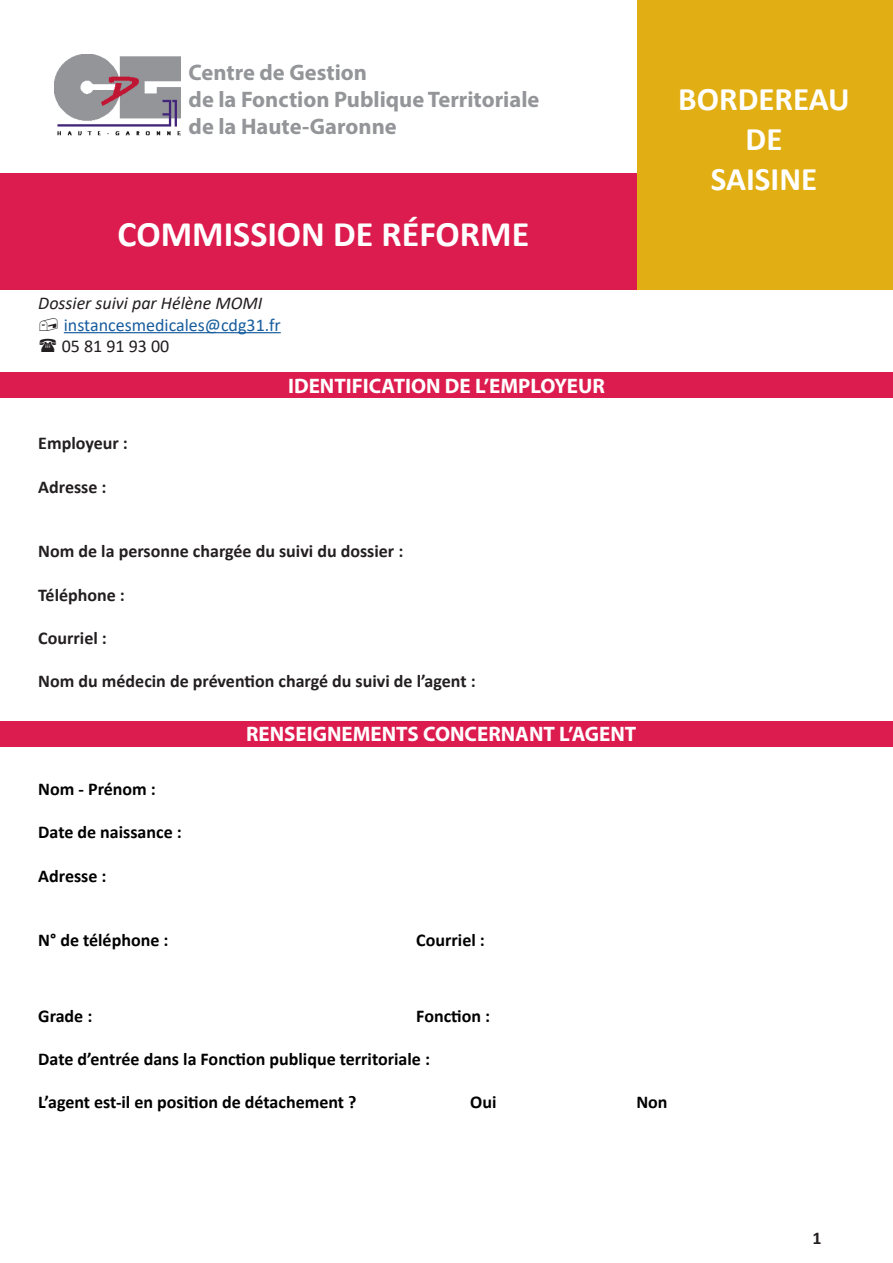
<style>
.page{position:relative;width:893px;height:1263px;background:#fff}
.page>*{position:absolute;margin:0;border:0;box-sizing:border-box;transform-origin:0 0}
.t1{font:700 36px "Calibri";color:#fff}
.t2{font:700 33px "Calibri";color:#fff}
.t3{font:700 22.5px "Myriad Pro";color:#939598}
.t4{font:700 21px "Myriad Pro";color:#fff}
.t5{font:700 18px "Calibri";color:#000}
.t6{font:700 18px "Calibri";color:#231f20}
.t7{font:18px "Calibri";color:#175d9e}
.t8{font:italic 18px "Calibri";color:#231f20}
.t9{font:18px "Calibri";color:#231f20}
</style>
<div class="page">
<div style="left:0;top:174px;width:893px;height:116px;background:#dc1c4e"></div>
<div style="left:638px;top:0;width:255px;height:289px;background:#e1ae14"></div>
<img style="left:54px;top:54px;width:127px;height:82px">
<div style="left:0;top:372px;width:893px;height:26px;background:#dc1c4e"></div>
<hr style="left:64px;top:332px;width:217px;height:1px;background:#175d9e">
<div style="left:0;top:721px;width:893px;height:25px;background:#dc1c4e"></div>
<p class="t3" style="left:189px;top:57px;width:180px">Centre de Gestion</p>
<p class="t3" style="left:189px;top:84px;width:352px">de la Fonction Publique Territoriale</p>
<p class="t3" style="left:189px;top:111px;width:210px">de la Haute-Garonne</p>
<p class="t1" style="left:118px;top:208px;width:413px">COMMISSION DE RÉFORME</p>
<p class="t8" style="left:38px;top:291px;width:226px">Dossier suivi par Hélène MOMI</p>
<p class="t7" style="left:64px;top:312px;width:218px">instancesmedicales@cdg31.fr</p>
<p class="t9" style="left:62px;top:334px;width:109px">05 81 91 93 00</p>
<p class="t4" style="left:288px;top:372px;width:318px">IDENTIFICATION DE L’EMPLOYEUR</p>
<p class="t6" style="left:38px;top:431px;width:91px">Employeur :</p>
<p class="t6" style="left:38px;top:474px;width:70px">Adresse :</p>
<p class="t6" style="left:38px;top:539px;width:367px">Nom de la personne chargée du suivi du dossier :</p>
<p class="t6" style="left:38px;top:582px;width:88px">Téléphone :</p>
<p class="t6" style="left:38px;top:625px;width:70px">Courriel :</p>
<p class="t6" style="left:38px;top:668px;width:439px">Nom du médecin de prévention chargé du suivi de l’agent :</p>
<p class="t5" style="left:38px;top:776px;width:119px">Nom - Prénom :</p>
<p class="t5" style="left:38px;top:820px;width:145px">Date de naissance :</p>
<p class="t5" style="left:38px;top:863px;width:70px">Adresse :</p>
<p class="t4" style="left:246px;top:721px;width:392px">RENSEIGNEMENTS CONCERNANT L’AGENT</p>
<p class="t5" style="left:38px;top:928px;width:132px">N° de téléphone :</p>
<p class="t5" style="left:416px;top:928px;width:70px">Courriel :</p>
<p class="t2" style="left:678px;top:76px;width:173px">BORDEREAU</p>
<p class="t2" style="left:746px;top:116px;width:38px">DE</p>
<p class="t2" style="left:711px;top:155px;width:108px">SAISINE</p>
<p class="t5" style="left:38px;top:1003px;width:56px">Grade :</p>
<p class="t5" style="left:416px;top:1003px;width:75px">Fonction :</p>
<p class="t5" style="left:38px;top:1046px;width:393px">Date d’entrée dans la Fonction publique territoriale :</p>
<p class="t5" style="left:38px;top:1090px;width:320px">L’agent est-il en position de détachement ?</p>
<p class="t5" style="left:470px;top:1090px;width:28px">Oui</p>
<p class="t5" style="left:636px;top:1090px;width:33px">Non</p>
<p class="t6" style="left:812px;top:1225px;width:11px">1</p>
</div>
